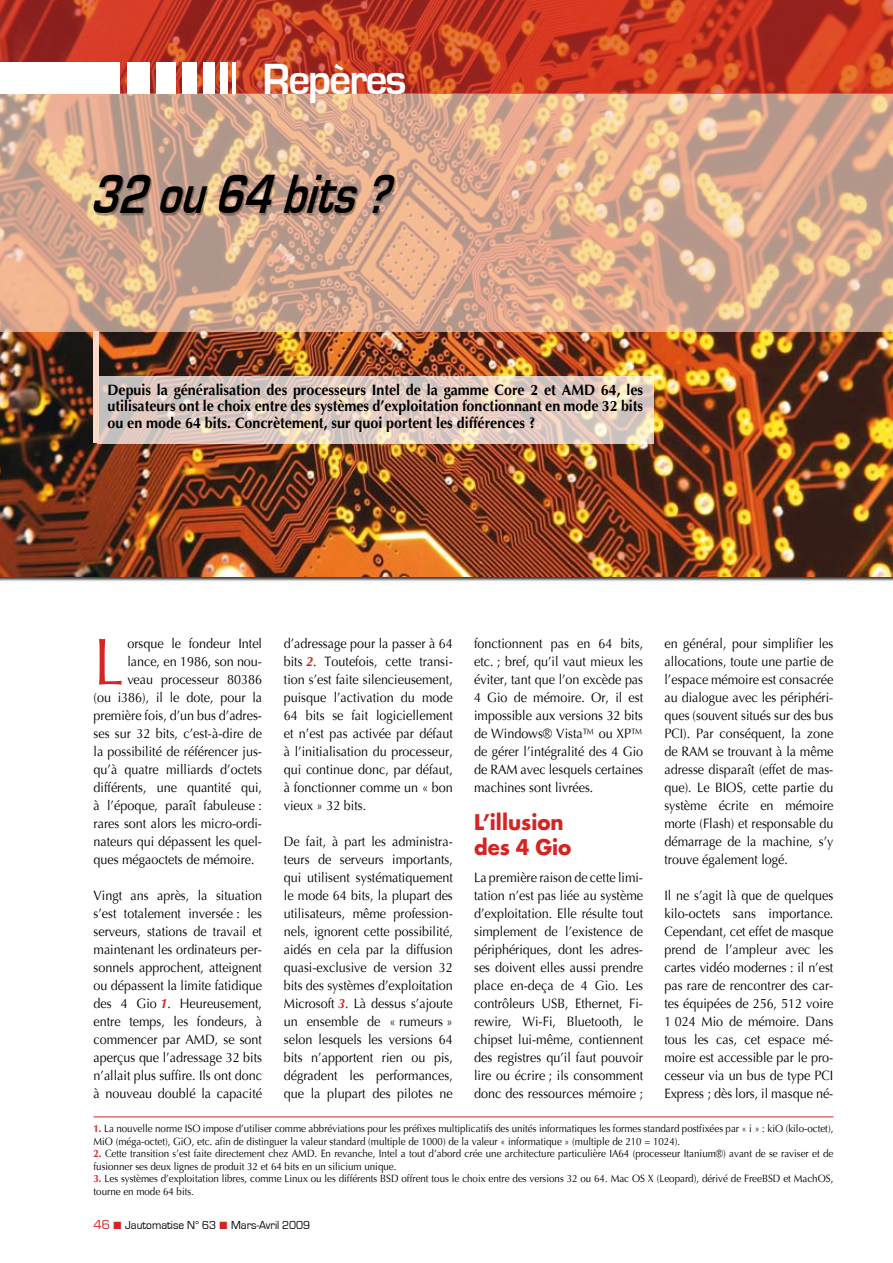
<style>
.page{position:relative;width:893px;height:1263px;background:#fff}
.page>*{position:absolute;margin:0;border:0;box-sizing:border-box;transform-origin:0 0}
.t1{font:66.15px "Optima";color:#d52422;scale:.93 1}
.t2{font:italic 700 57px "Eurostile";color:#000;scale:.78 1}
.t3{font:700 45px "Eurostile";letter-spacing:-.04em;color:#fff;scale:.95 1}
.t4{font:700 21px/25.2px "Futura";color:#d52422;scale:.95 1}
.t5{font:700 15px/16.5px "Optima";color:#000;text-align:justify;scale:.95 1}
.t6{font:13.5px/18px "Optima";color:#000;text-align:justify;scale:.93 1}
.t7{font:12px "Eurostile";color:#000;scale:.95 1}
.t8{font:10.5px/12.6px "Optima";color:#000;scale:.93 1}
.s1{font-weight:700;font-style:italic;color:#d52422}
.s2{font-weight:700;color:#d52422}
.s3{font-size:13.5px;color:#d52422}
.s4{color:#d52422}
</style>
<div class="page">
<img style="left:0;top:332px;width:893px;height:245px">
<svg style="left:0;top:94px;width:893px;height:238px"></svg>
<svg style="left:0;top:0;width:892px;height:94px"></svg>
<div style="left:0;top:62px;width:120px;height:32px;background:#fff"></div>
<div style="left:128px;top:62px;width:22px;height:32px;background:#fff"></div>
<div style="left:157px;top:62px;width:19px;height:32px;background:#fff"></div>
<div style="left:182px;top:62px;width:15px;height:32px;background:#fff"></div>
<div style="left:203px;top:62px;width:11px;height:32px;background:#fff"></div>
<div style="left:220px;top:62px;width:7px;height:32px;background:#fff"></div>
<hr style="left:232px;top:62px;width:4px;height:32px;background:#fff">
<hr style="left:892px;top:0;width:1px;height:94px;background:#f8dacb">
<svg style="left:99px;top:376px;width:555px;height:67px"></svg>
<div style="left:94px;top:332px;width:5px;height:111px;background:#f8dacb"></div>
<div style="left:78px;top:163px;width:758px;height:67px;background:#000;opacity:.3"></div>
<hr style="left:94px;top:1116px;width:739px;height:1px;background:#d52422">
<h3 class="t3" style="left:263px;top:55px;width:153px">Repères</h3>
<h2 class="t2" style="left:90px;top:164px;width:406px">32ou64bits ?</h2>
<p class="t5" style="left:107px;top:382px;width:565px">Depuis la généralisation des processeurs Intel de la gamme Core 2 et AMD 64, les utilisateurs ont le choix entre des systèmes d’exploitation fonctionnant en mode 32 bits ou en mode 64 bits. Concrètement, sur quoi portent les différences ?</p>
<h1 class="t1" style="left:94px;top:623px;width:35px">L</h1>
<p class="t6" style="left:127px;top:635px;width:146px">orsque le fondeur Intel</p>
<p class="t6" style="left:284px;top:635px;width:183px">d’adressage pour la passer à 64 bits <span class="s1">2</span>. Toutefois, cette transi&shy;tion s’est faite silencieusement, puisque l’activation du mode 64 bits se fait logiciellement et n’est pas activée par défaut à l’initialisation du processeur, qui continue donc, par défaut, à fonctionner comme un « bon vieux » 32 bits.</p>
<p class="t6" style="left:284px;top:833px;width:183px">De fait, à part les administra&shy;teurs de serveurs importants, qui utilisent systématiquement le mode 64 bits, la plupart des utilisateurs, même profession&shy;nels, ignorent cette possibilité, aidés en cela par la diffusion quasi-exclusive de version 32 bits des systèmes d’exploitation Microsoft <span class="s1">3</span>. Là dessus s’ajoute un ensemble de « rumeurs » selon lesquels les versions 64 bits n’apportent rien ou pis, dégradent les performances, que la plupart des pilotes ne</p>
<p class="t6" style="left:664px;top:635px;width:183px">en général, pour simplifier les allocations, toute une partie de l’espace mémoire est consacrée au dialogue avec les périphéri&shy;ques (souvent situés sur des bus PCI). Par conséquent, la zone de RAM se trouvant à la même adresse disparaît (effet de mas&shy;que). Le BIOS, cette partie du système écrite en mémoire morte (Flash) et responsable du démarrage de la machine, s’y trouve également logé.</p>
<p class="t6" style="left:664px;top:887px;width:183px">Il ne s’agit là que de quelques kilo-octets sans importance.<br>Cependant, cet effet de masque prend de l’ampleur avec les cartes vidéo modernes : il n’est pas rare de rencontrer des car&shy;tes équipées de 256, 512 voire 1 024 Mio de mémoire. Dans tous les cas, cet espace mé&shy;moire est accessible par le pro&shy;cesseur via un bus de type PCI Express ; dès lors, il masque né-</p>
<p class="t8" style="left:94px;top:1122px;width:797px"><span class="s2">1.</span> La nouvelle norme ISO impose d’utiliser comme abbréviations pour les préfixes multiplicatifs des unités informatiques les formes standard postfixées par « i » : kiO (kilo-octet),<br>MiO (méga-octet), GiO, etc. afin de distinguer la valeur standard (multiple de 1000) de la valeur « informatique » (multiple de 210 = 1024).</p>
<p class="t8" style="left:94px;top:1147px;width:797px"><span class="s2">2.</span> Cette transition s’est faite directement chez AMD. En revanche, Intel a tout d’abord crée une architecture particulière IA64 (processeur Itanium®) avant de se raviser et de fusionner ses deux lignes de produit 32 et 64 bits en un silicium unique.</p>
<p class="t8" style="left:94px;top:1173px;width:797px"><span class="s2">3.</span> Les systèmes d’exploitation libres, comme Linux ou les différents BSD offrent tous le choix entre des versions 32 ou 64. Mac OS X (Leopard), dérivé de FreeBSD et MachOS, tourne en mode 64 bits.</p>
<p class="t6" style="left:474px;top:635px;width:183px">fonctionnent pas en 64 bits, etc. ; bref, qu’il vaut mieux les éviter, tant que l’on excède pas 4 Gio de mémoire. Or, il est impossible aux versions 32 bits de Windows® Vista™ ou XP™ de gérer l’intégralité des 4 Gio de RAM avec lesquels certaines machines sont livrées.</p>
<h3 class="t4" style="left:474px;top:809px;width:104px">L’illusion des 4 Gio</h3>
<p class="t6" style="left:474px;top:869px;width:183px">La première raison de cette limi&shy;tation n’est pas liée au système d’exploitation. Elle résulte tout simplement de l’existence de périphériques, dont les adres&shy;ses doivent elles aussi prendre place en-deça de 4 Gio. Les contrôleurs USB, Ethernet, Fi&shy;rewire, Wi-Fi, Bluetooth, le chipset lui-même, contiennent des registres qu’il faut pouvoir lire ou écrire ; ils consomment donc des ressources mémoire ;</p>
<p class="t6" style="left:127px;top:653px;width:146px">lance, en 1986, son nou-</p>
<p class="t6" style="left:127px;top:671px;width:146px">veau processeur 80386</p>
<p class="t6" style="left:94px;top:689px;width:183px">(ou i386), il le dote, pour la</p>
<p class="t6" style="left:94px;top:707px;width:183px">première fois, d’un bus d’adres-</p>
<p class="t6" style="left:94px;top:725px;width:183px">ses sur 32 bits, c’est-à-dire de</p>
<p class="t6" style="left:94px;top:743px;width:183px">la possibilité de référencer jus-</p>
<p class="t6" style="left:94px;top:761px;width:183px">qu’à quatre milliards d’octets</p>
<p class="t6" style="left:94px;top:779px;width:183px">différents, une quantité qui,</p>
<p class="t6" style="left:94px;top:797px;width:183px">à l’époque, paraît fabuleuse :</p>
<p class="t6" style="left:94px;top:815px;width:183px">rares sont alors les micro-ordi-</p>
<p class="t6" style="left:94px;top:833px;width:183px">nateurs qui dépassent les quel-</p>
<p class="t6" style="left:94px;top:851px;width:175px">ques mégaoctets de mémoire.</p>
<p class="t6" style="left:94px;top:887px;width:183px">Vingt ans après, la situation s’est totalement inversée : les serveurs, stations de travail et maintenant les ordinateurs per&shy;sonnels approchent, atteignent ou dépassent la limite fatidique des 4 Gio <span class="s1">1</span>. Heureusement, entre temps, les fondeurs, à commencer par AMD, se sont aperçus que l’adressage 32 bits n’allait plus suffire. Ils ont donc à nouveau doublé la capacité</p>
<p class="t7" style="left:94px;top:1218px;width:230px"><span class="s3">46</span> <span class="s4">■</span> Jautomatise N° 63 <span class="s4">■</span> Mars-Avril 2009</p>
</div>
